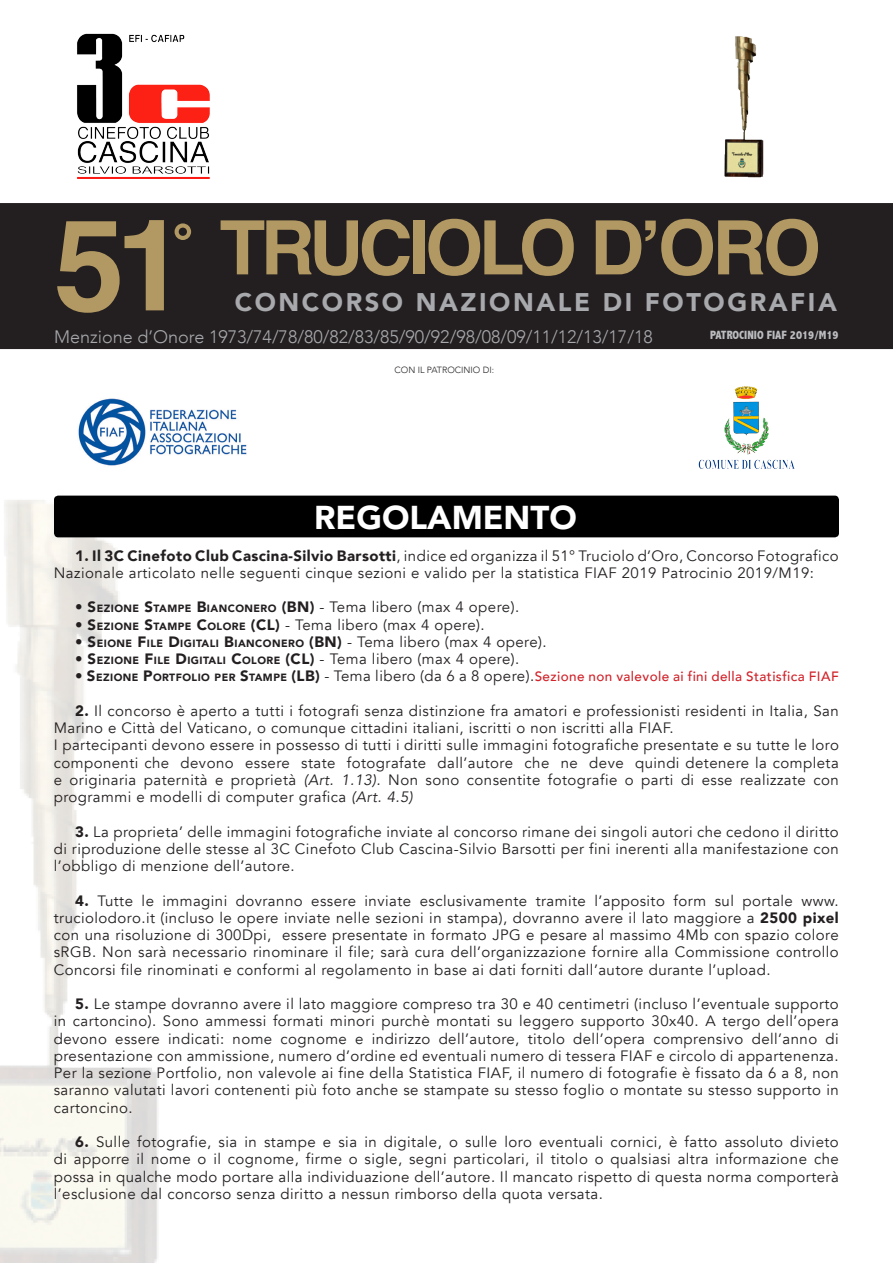
<style>
.page{position:relative;width:893px;height:1263px;background:#fff}
.page>*{position:absolute;margin:0;border:0;box-sizing:border-box;transform-origin:0 0}
.t1{font:700 127.5px "Helvetica";color:#b29963}
.t2{font:700 75px "Helvetica";letter-spacing:-.06em;color:#b29963}
.t3{font:900 33px "Avenir";color:#fff}
.t4{font:900 25.5px "Avenir";letter-spacing:.1em;color:#a8a9ad}
.t5{font:300 18px "Avenir";color:#a8a9ad}
.t6{font:15px/17.2px "Avenir";letter-spacing:.03em;color:#231f20;text-align:justify}
.t7{font:500 13.5px "Avenir";letter-spacing:.03em;color:#d1232a}
.t8{font:800 condensed 12px "Abadi";color:#bcbdc0}
.t9{font:300 9px "Avenir";color:#231f20}
.s1{font-weight:900}
.s2{font-weight:900;font-size:10.5px}
.s3{font-weight:400;font-size:15px;color:#231f20}
.s4{font-weight:900;font-size:15px;color:#231f20}
.s5{font-weight:900;font-size:10.5px;color:#231f20}
.s6{font-style:italic}
</style>
<div class="page">
<img style="left:0;top:495px;width:172px;height:768px">
<div style="left:0;top:203px;width:893px;height:146px;background:#231f20"></div>
<img style="left:77px;top:33px;width:133px;height:146px">
<img style="left:698px;top:386px;width:97px;height:83px">
<div style="left:54px;top:496px;width:785px;height:41px;background:#000;border-radius:4px"></div>
<img style="left:724px;top:36px;width:40px;height:142px">
<img style="left:78px;top:398px;width:169px;height:68px">
<p class="t1" style="left:54px;top:163px;width:134px">51</p>
<p class="t2" style="left:172px;top:187px;width:650px"><sup>°</sup> TRUCIOLO D’ORO</p>
<p class="t4" style="left:235px;top:281px;width:604px">CONCORSO NAZIONALE DI FOTOGRAFIA</p>
<p class="t5" style="left:54px;top:326px;width:600px">Menzione d’Onore 1973/74/78/80/82/83/85/90/92/98/08/09/11/12/13/17/18</p>
<p class="t8" style="left:710px;top:328px;width:130px">PATROCINIO FIAF 2019/M19</p>
<p class="t9" style="left:394px;top:365px;width:101px">CON IL PATROCINIO DI:</p>
<p class="t3" style="left:314px;top:489px;width:264px">REGOLAMENTO</p>
<p class="t6" style="left:54px;top:547px;width:786px;text-indent:21px"><span class="s1">1. Il 3C Cinefoto Club Cascina-Silvio Barsotti</span>, indice ed organizza il 51° Truciolo d’Oro, Concorso Fotografico<br>Nazionale articolato nelle seguenti cinque sezioni e valido per la statistica FIAF 2019 Patrocinio 2019/M19:</p>
<p class="t6" style="left:75px;top:599px;width:446px">• <span class="s1">S</span><span class="s2">EZIONE</span> <span class="s1">S</span><span class="s2">TAMPE</span> <span class="s1">B</span><span class="s2">IANCONERO</span> <span class="s1">(BN)</span> - Tema libero (max 4 opere).</p>
<p class="t6" style="left:75px;top:616px;width:411px">• <span class="s1">S</span><span class="s2">EZIONE</span> <span class="s1">S</span><span class="s2">TAMPE</span> <span class="s1">C</span><span class="s2">OLORE</span> <span class="s1">(CL)</span> - Tema libero (max 4 opere).</p>
<p class="t6" style="left:75px;top:633px;width:473px">• <span class="s1">S</span><span class="s2">EIONE</span> <span class="s1">F</span><span class="s2">ILE</span> <span class="s1">D</span><span class="s2">IGITALI</span> <span class="s1">B</span><span class="s2">IANCONERO</span> <span class="s1">(BN)</span> - Tema libero (max 4 opere).</p>
<p class="t6" style="left:75px;top:651px;width:446px">• <span class="s1">S</span><span class="s2">EZIONE</span> <span class="s1">F</span><span class="s2">ILE</span> <span class="s1">D</span><span class="s2">IGITALI</span> <span class="s1">C</span><span class="s2">OLORE</span> <span class="s1">(CL)</span> - Tema libero (max 4 opere).</p>
<p class="t7" style="left:75px;top:665px;width:765px"><span class="s3">•</span> <span class="s4">S</span><span class="s5">EZIONE</span> <span class="s4">P</span><span class="s5">ORTFOLIO PER</span> <span class="s4">S</span><span class="s5">TAMPE</span> <span class="s4">(LB)</span> <span class="s3">- Tema libero (da 6 a 8 opere).</span>Sezione non valevole ai fini della Statisfica FIAF</p>
<p class="t6" style="left:54px;top:702px;width:786px;text-indent:21px"><span class="s1">2.</span> Il concorso è aperto a tutti i fotografi senza distinzione fra amatori e professionisti residenti in Italia, San<br>Marino e Città del Vaticano, o comunque cittadini italiani, iscritti o non iscritti alla FIAF.</p>
<p class="t6" style="left:54px;top:737px;width:787px">I partecipanti devono essere in possesso di tutti i diritti sulle immagini fotografiche presentate e su tutte le loro componenti che devono essere state fotografate dall’autore che ne deve quindi detenere la completa e originaria paternità e proprietà <span class="s6">(Art. 1.13).</span> Non sono consentite fotografie o parti di esse realizzate con programmi e modelli di computer grafica <span class="s6">(Art. 4.5)</span></p>
<p class="t6" style="left:54px;top:823px;width:786px;text-indent:21px"><span class="s1">3.</span> La proprieta’ delle immagini fotografiche inviate al concorso rimane dei singoli autori che cedono il diritto di riproduzione delle stesse al 3C Cinefoto Club Cascina-Silvio Barsotti per fini inerenti alla manifestazione con l’obbligo di menzione dell’autore.</p>
<p class="t6" style="left:54px;top:892px;width:786px;text-indent:21px"><span class="s1">4.</span> Tutte le immagini dovranno essere inviate esclusivamente tramite l’apposito form sul portale www. truciolodoro.it (incluso le opere inviate nelle sezioni in stampa), dovranno avere il lato maggiore a <span class="s1">2500 pixel </span>con una risoluzione di 300Dpi, essere presentate in formato JPG e pesare al massimo 4Mb con spazio colore sRGB. Non sarà necessario rinominare il file; sarà cura dell’organizzazione fornire alla Commissione controllo Concorsi file rinominati e conformi al regolamento in base ai dati forniti dall’autore durante l’upload.</p>
<p class="t6" style="left:54px;top:996px;width:787px;text-indent:21px"><span class="s1">5.</span> Le stampe dovranno avere il lato maggiore compreso tra 30 e 40 centimetri (incluso l’eventuale supporto in cartoncino). Sono ammessi formati minori purchè montati su leggero supporto 30x40. A tergo dell’opera devono essere indicati: nome cognome e indirizzo dell’autore, titolo dell’opera comprensivo dell’anno di presentazione con ammissione, numero d’ordine ed eventuali numero di tessera FIAF e circolo di appartenenza.<br>Per la sezione Portfolio, non valevole ai fine della Statistica FIAF, il numero di fotografie è fissato da 6 a 8, non saranno valutati lavori contenenti più foto anche se stampate su stesso foglio o montate su stesso supporto in cartoncino.</p>
<p class="t6" style="left:54px;top:1134px;width:786px;text-indent:21px"><span class="s1">6.</span> Sulle fotografie, sia in stampe e sia in digitale, o sulle loro eventuali cornici, è fatto assoluto divieto di apporre il nome o il cognome, firme o sigle, segni particolari, il titolo o qualsiasi altra informazione che possa in qualche modo portare alla individuazione dell’autore. Il mancato rispetto di questa norma comporterà l’esclusione dal concorso senza diritto a nessun rimborso della quota versata.</p>
</div>
